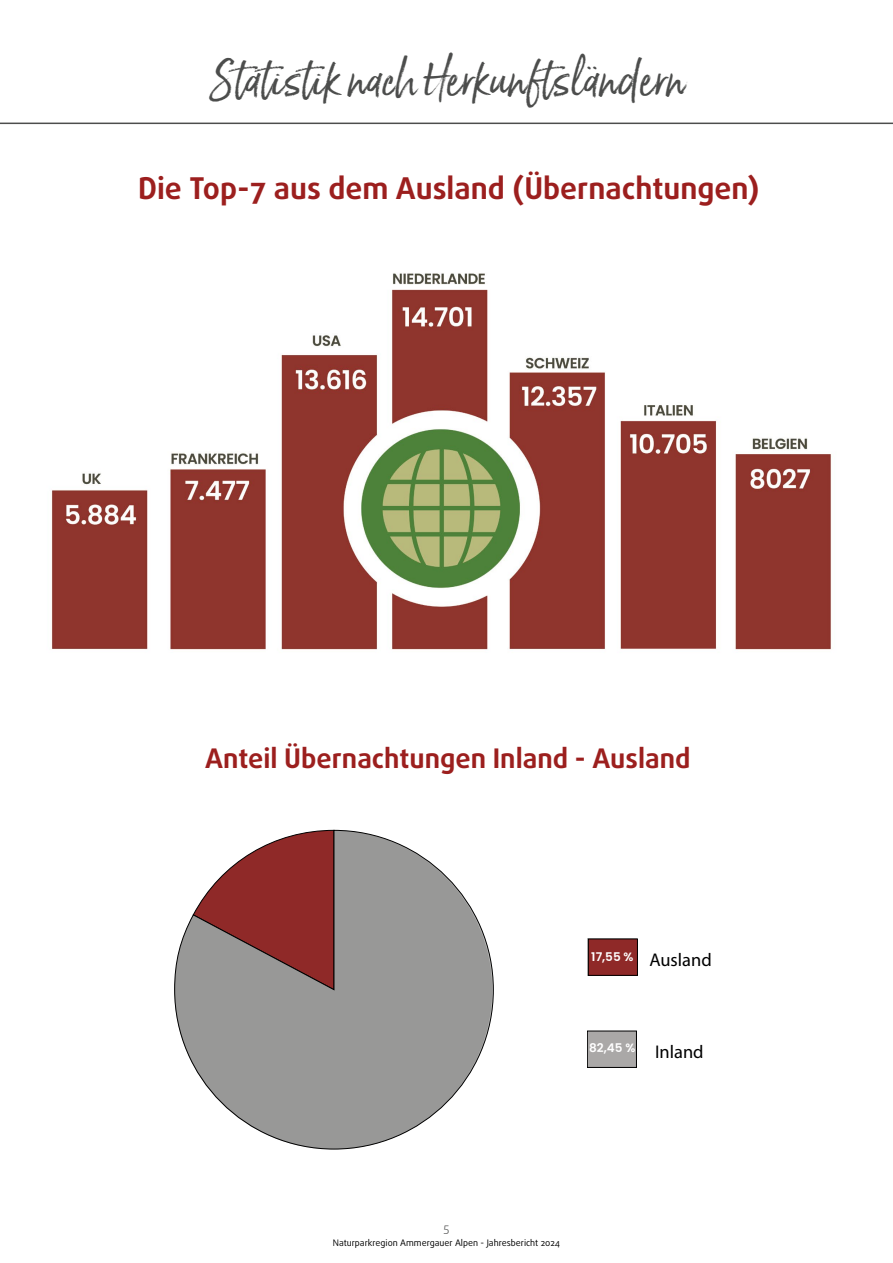
<style>
.page{position:relative;width:893px;height:1263px;background:#fff}
.page>*{position:absolute;margin:0;border:0;box-sizing:border-box;transform-origin:0 0}
.t1{font:45px "Born Ready";color:#4c4d4c}
.t2{font:700 30px "Daxline OT";color:#9c1f1e}
.t3{font:700 27px "Daxline OT";color:#9c1f1e}
.t4{font:18.45px "Myriad Pro";color:#000}
.t5{font:600 12px "Poppins";color:#fff}
.t6{font:300 12px "Daxline OT";color:#4c4d4c}
.t7{font:9px "Daxline OT";color:#000}
</style>
<div class="page">
<hr style="left:0;top:123px;width:893px;height:1px;background:#4c4d4c">
<img style="left:51px;top:273px;width:781px;height:377px">
<svg style="left:174px;top:830px;width:320px;height:319px"></svg>
<div style="left:588px;top:939px;width:50px;height:36px;border:1px solid #000"></div>
<div style="left:587px;top:1031px;width:49px;height:36px;background:#aaa8a7"></div>
<div style="left:587px;top:1031px;width:50px;height:36px;border:1px solid #000"></div>
<svg style="left:182px;top:838px;width:303px;height:304px;background:#958483"></svg>
<div style="left:174px;top:830px;width:318px;height:319px;border:15px solid #000;border-radius:50%"></div>
<div style="left:588px;top:938px;width:49px;height:38px;background:#8f2928"></div>
<h1 class="t1" style="left:208px;top:53px;width:479px">Statistik nach Herkunftsländern</h1>
<h2 class="t2" style="left:138px;top:168px;width:623px">Die Top-7 aus dem Ausland (Übernachtungen)</h2>
<h3 class="t3" style="left:205px;top:740px;width:487px">Anteil Übernachtungen Inland - Ausland</h3>
<h3 class="t5" style="left:591px;top:949px;width:44px">17,55 %</h3>
<h3 class="t4" style="left:649px;top:948px;width:64px">Ausland</h3>
<h3 class="t5" style="left:589px;top:1041px;width:48px">82,45 %</h3>
<h3 class="t4" style="left:655px;top:1040px;width:50px">Inland</h3>
<h3 class="t6" style="left:443px;top:1220px;width:7px">5</h3>
<p class="t7" style="left:333px;top:1237px;width:229px">Naturparkregion Ammergauer Alpen - Jahresbericht 2024</p>
</div>
